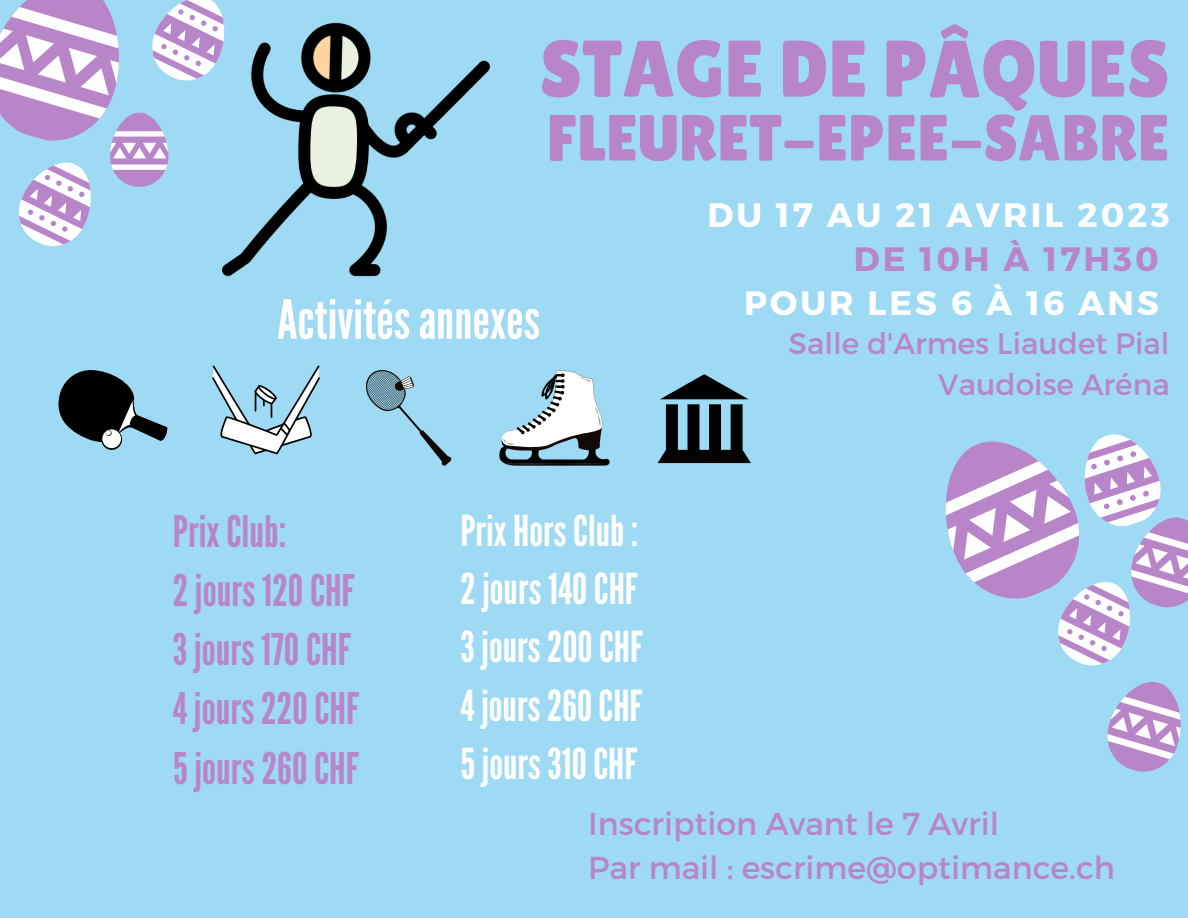
<style>
.page{position:relative;width:1188px;height:918px;background:#9fdaf4}
.page>*{position:absolute;margin:0;border:0;box-sizing:border-box;transform-origin:0 0}
.t1{font:80.1px "Lilita One";color:#b885c9}
.t2{font:65.1px "Lilita One";color:#b885c9}
.t3{font:54px "League Gothic";color:#fff}
.t4{font:43.5px/59.2px "League Gothic";color:#b885c9}
.t5{font:42.6px/58.2px "League Gothic";color:#fff}
.t6{font:700 33.75px "Montserrat";letter-spacing:.09em;color:#fff}
.t7{font:700 33.75px "Montserrat";letter-spacing:.09em;color:#b885c9}
.t8{font:31.65px/43.5px "Montserrat";color:#b885c9}
.t9{font:29.7px/41.2px "Montserrat";color:#b885c9;text-align:right}
</style>
<div class="page">
<svg style="left:101px;top:429px;width:21px;height:21px"></svg>
<svg style="left:102px;top:429px;width:19px;height:19px"></svg>
<svg style="left:58px;top:370px;width:110px;height:74px"></svg>
<svg style="left:366px;top:370px;width:85px;height:96px"></svg>
<svg style="left:212px;top:365px;width:108px;height:89px"></svg>
<svg style="left:499px;top:370px;width:111px;height:96px"></svg>
<img style="left:222px;top:22px;width:268px;height:255px">
<svg style="left:945px;top:434px;width:243px;height:338px"></svg>
<svg style="left:0;top:0;width:240px;height:258px"></svg>
<svg style="left:658px;top:374px;width:93px;height:89px"></svg>
<h1 class="t1" style="left:540px;top:23px;width:632px">STAGE DE PÂQUES</h1>
<h2 class="t2" style="left:547px;top:100px;width:624px">FLEURET-EPEE-SABRE</h2>
<p class="t3" style="left:277px;top:288px;width:264px">Activitésannexes</p>
<p class="t6" style="left:707px;top:193px;width:464px">DU 17 AU 21 AVRIL 2023</p>
<p class="t7" style="left:854px;top:237px;width:307px">DE 10H À 17H30</p>
<p class="t6" style="left:744px;top:281px;width:416px">POUR LES 6 À 16 ANS</p>
<p class="t9" style="left:789px;top:321px;width:383px">Salle d'Armes Liaudet Pial<br>Vaudoise Aréna</p>
<p class="t4" style="left:173px;top:503px;width:188px">PrixClub:<br>2jours120CHF<br>3jours170CHF<br>4jours220CHF<br>5jours260CHF</p>
<p class="t5" style="left:461px;top:503px;width:184px">PrixHorsClub:<br>2jours140CHF<br>3jours200CHF<br>4jours260CHF<br>5jours310CHF</p>
<p class="t8" style="left:588px;top:801px;width:528px">Inscription Avant le 7 Avril<br>Par mail : escrime@optimance.ch</p>
</div>
